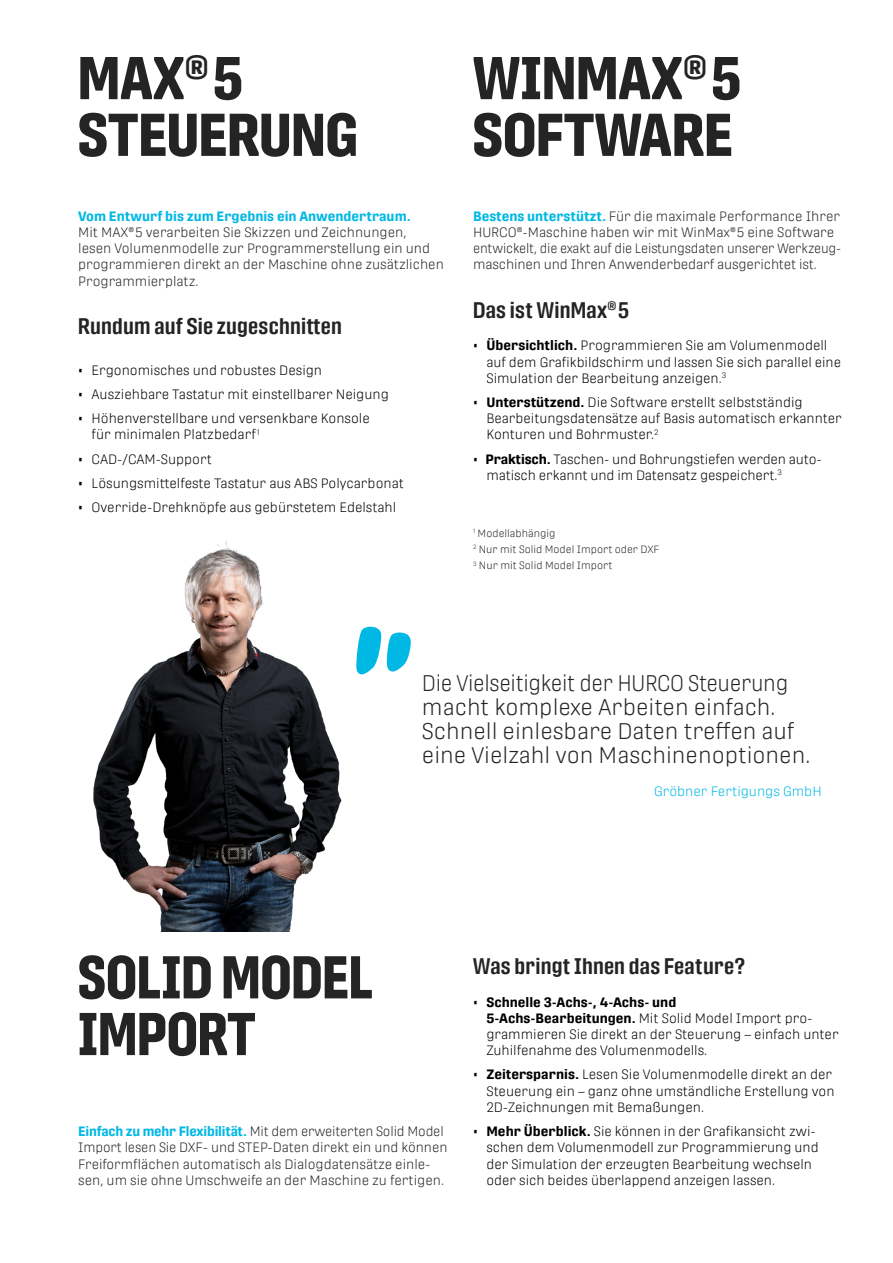
<style>
.page{position:relative;width:893px;height:1263px;background:#fff}
.page>*{position:absolute;margin:0;border:0;box-sizing:border-box;transform-origin:0 0}
.H3___Protipo_Compact_Bold_40_37_8{font:700 60px/56.7px "Protipo Compact";letter-spacing:.01em;color:#242424}
.H3___Protipo_Compact_Bold_40_37_8-2{font:700 60px/56.7px "Protipo Compact";letter-spacing:.01em;color:#242424;scale:.93 1}
.SB_2___Protipo_Light_15_16_2_Gelöst{font:300 22.5px/24.3px "Protipo";color:#242424;scale:.93 1}
.SB_1___Propito_Compact_Semibold_15_16_2{font:600 22.5px "Protipo Compact";letter-spacing:.01em;color:#242424}
.COPY___Protipo_Light_9_10_8{font:600 22.5px "Protipo Compact";letter-spacing:.01em;color:#242424}
.t1{font:300 13.5px/16.2px "Protipo";color:#000}
.COPY___Protipo_Light_9_10_8-2{font:300 13.5px/16.2px "Protipo";color:#242424}
.SB_2___Protipo_Light_15_16_2_Gelöst-2{font:300 13.5px "Protipo";color:#00b8e4}
.LEGENDE____Propito_Light_7_10_8{font:300 10.5px "Protipo";color:#242424}
.s1{font-weight:700;color:#00b8e4}
.s2{font-family:"Protipo Compact";font-weight:600}
.s3{font-weight:700}
</style>
<div class="page">
<img style="left:93px;top:541px;width:249px;height:391px">
<svg style="left:356px;top:627px;width:55px;height:47px"></svg>
<p class="H3___Protipo_Compact_Bold_40_37_8" style="left:78px;top:50px;width:281px">MAX<sup>®</sup> 5<br>STEUERUNG</p>
<p class="H3___Protipo_Compact_Bold_40_37_8" style="left:473px;top:50px;width:270px">WINMAX<sup>®</sup> 5<br>SOFTWARE</p>
<p class="COPY___Protipo_Light_9_10_8-2" style="left:78px;top:208px;width:367px"><span class="s1">Vom Entwurf bis zum Ergebnis ein Anwendertraum.<br></span>Mit MAX<sup>®</sup> 5 verarbeiten Sie Skizzen und Zeichnungen,<br>lesen Volumenmodelle zur Programmerstellung ein und programmieren direkt an der Maschine ohne zusätzlichen Programmierplatz.</p>
<p class="COPY___Protipo_Light_9_10_8" style="left:78px;top:313px;width:265px">Rundum auf Sie zugeschnitten</p>
<p class="t1" style="left:78px;top:362px;width:245px"><span class="s2">•</span> Ergonomisches und robustes Design</p>
<p class="t1" style="left:78px;top:386px;width:312px"><span class="s2">•</span> Ausziehbare Tastatur mit einstellbarer Neigung</p>
<p class="t1" style="left:92px;top:410px;width:280px;text-indent:-13px"><span class="s2">•</span> Höhenverstellbare und versenkbare Konsole für minimalen Platzbedarf <sup>1</sup></p>
<p class="t1" style="left:78px;top:451px;width:135px"><span class="s2">•</span> CAD-/CAM-Support</p>
<p class="t1" style="left:78px;top:475px;width:327px"><span class="s2">•</span> Lösungsmittelfeste Tastatur aus ABS Polycarbonat</p>
<p class="t1" style="left:78px;top:499px;width:320px"><span class="s2">•</span> Override-Drehknöpfe aus gebürstetem Edelstahl</p>
<p class="COPY___Protipo_Light_9_10_8-2" style="left:473px;top:208px;width:370px"><span class="s1">Bestens unterstützt.</span> Für die maximale Performance Ihrer HURCO<sup>®</sup>-Maschine haben wir mit WinMax<sup>®</sup> 5 eine Software entwickelt, die exakt auf die Leistungsdaten unserer Werkzeug&shy;maschinen und Ihren Anwenderbedarf ausgerichtet ist.</p>
<p class="SB_1___Propito_Compact_Semibold_15_16_2" style="left:473px;top:297px;width:158px">Das ist WinMax<sup>®</sup> 5</p>
<p class="t1" style="left:486px;top:337px;width:356px;text-indent:-13px"><span class="s2">•</span> <span class="s3">Übersichtlich.</span> Programmieren Sie am Volumenmodell auf dem Grafikbildschirm und lassen Sie sich parallel eine<br>Simulation der Bearbeitung anzeigen.<sup>3</sup></p>
<p class="t1" style="left:486px;top:394px;width:357px;text-indent:-13px"><span class="s2">•</span> <span class="s3">Unterstützend.</span> Die Software erstellt selbstständig<br>Bearbeitungsdatensätze auf Basis automatisch erkannter<br>Konturen und Bohrmuster.<sup>2</sup></p>
<p class="t1" style="left:486px;top:451px;width:335px;text-indent:-13px"><span class="s2">•</span> <span class="s3">Praktisch.</span> Taschen- und Bohrungstiefen werden auto&shy;matisch erkannt und im Datensatz gespeichert.<sup>3</sup></p>
<p class="LEGENDE____Propito_Light_7_10_8" style="left:473px;top:527px;width:84px"><sup>1</sup> Modellabhängig</p>
<p class="LEGENDE____Propito_Light_7_10_8" style="left:473px;top:543px;width:188px"><sup>2</sup> Nur mit Solid Model Import oder DXF</p>
<p class="LEGENDE____Propito_Light_7_10_8" style="left:473px;top:559px;width:141px"><sup>3</sup> Nur mit Solid Model Import</p>
<p class="SB_2___Protipo_Light_15_16_2_Gelöst" style="left:422px;top:670px;width:419px">Die Vielseitigkeit der HURCO Steuerung macht komplexe Arbeiten einfach.<br>Schnell einlesbare Daten treffen auf eine Vielzahl von Maschinenoptionen.</p>
<p class="SB_2___Protipo_Light_15_16_2_Gelöst-2" style="left:654px;top:783px;width:169px">Gröbner Fertigungs GmbH</p>
<p class="H3___Protipo_Compact_Bold_40_37_8-2" style="left:78px;top:949px;width:318px">SOLID MODEL<br>IMPORT</p>
<p class="COPY___Protipo_Light_9_10_8-2" style="left:78px;top:1123px;width:371px"><span class="s1">Einfach zu mehr Flexibilität.</span> Mit dem erweiterten Solid Model Import lesen Sie DXF- und STEP-Daten direkt ein und können Freiformflächen automatisch als Dialogdatensätze einle&shy;sen, um sie ohne Umschweife an der Maschine zu fertigen.</p>
<p class="SB_1___Propito_Compact_Semibold_15_16_2" style="left:473px;top:953px;width:274px">Was bringt Ihnen das Feature?</p>
<p class="t1" style="left:486px;top:994px;width:354px;text-indent:-13px"><span class="s2">•</span> <span class="s3">Schnelle 3-Achs-, 4-Achs- und<br>5-Achs-Bearbeitungen.</span> Mit Solid Model Import pro&shy;grammieren Sie direkt an der Steuerung – einfach unter Zuhilfenahme des Volumenmodells.</p>
<p class="t1" style="left:486px;top:1066px;width:350px;text-indent:-13px"><span class="s2">•</span> <span class="s3">Zeitersparnis.</span> Lesen Sie Volumenmodelle direkt an der<br>Steuerung ein – ganz ohne umständliche Erstellung von<br>2D-Zeichnungen mit Bemaßungen.</p>
<p class="t1" style="left:486px;top:1123px;width:334px;text-indent:-13px"><span class="s2">•</span> <span class="s3">Mehr Überblick.</span> Sie können in der Grafikansicht zwi&shy;schen dem Volumenmodell zur Programmierung und der Simulation der erzeugten Bearbeitung wechseln oder sich beides überlappend anzeigen lassen.</p>
</div>
